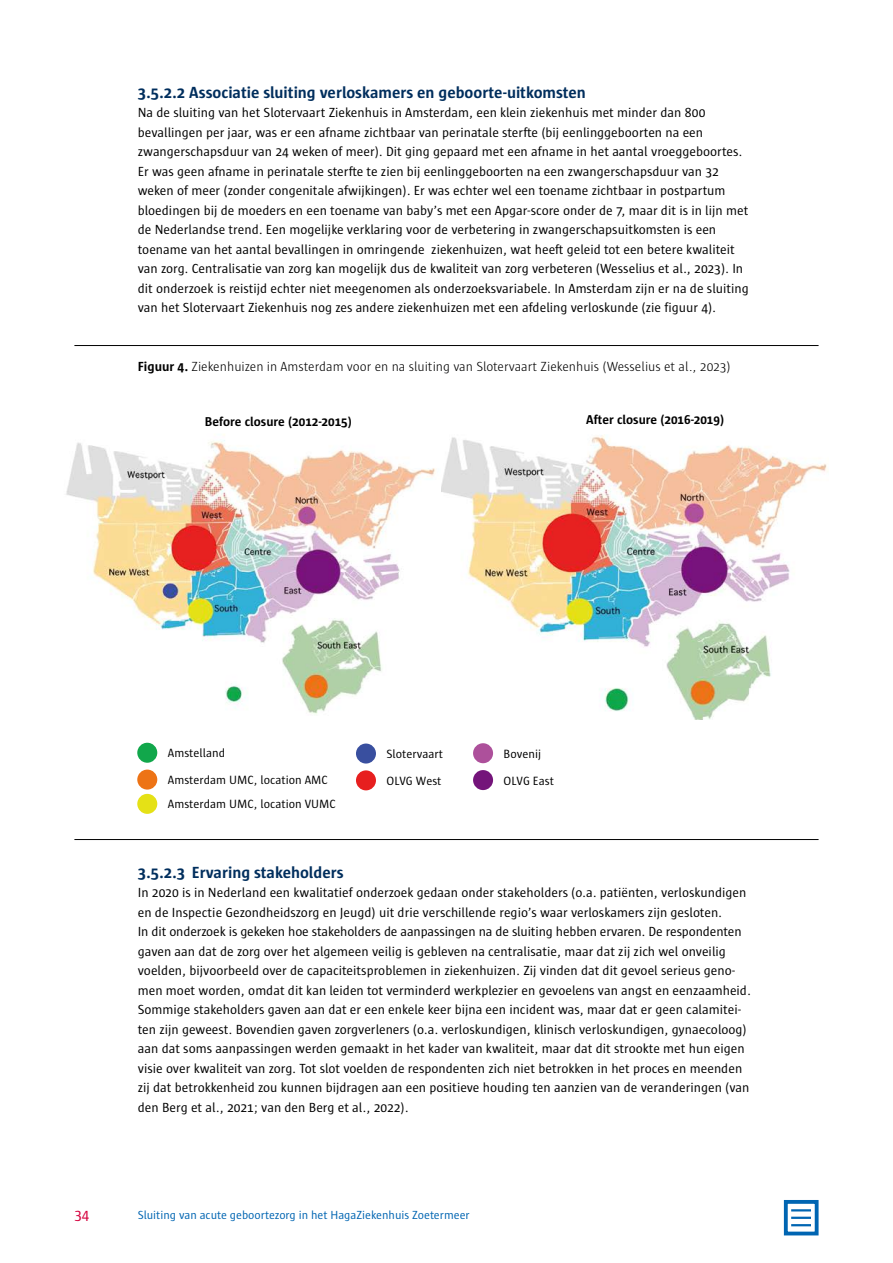
<style>
.page{position:relative;width:893px;height:1263px;background:#fff}
.page>*{position:absolute;margin:0;border:0;box-sizing:border-box;transform-origin:0 0}
.Heading_4_H2{font:700 16.5px "Sun";color:#002e5d}
.t1{font:15px "Sun";color:#d5003d}
.Broodtekst_P{font:13.5px/19.5px "Sun";color:#000}
.t2{font:300 13.5px "Sun";color:#000}
.Afbeelding{font:700 13.05px "Sun";color:#000}
.t3{font:12.3px/27px "Sun";color:#000}
.t4{font:12px "Sun";color:#0065b2}
.Afbeelding-2{font:11.85px "Sun";color:#000}
.s1{font-weight:700}
</style>
<div class="page">
<hr style="left:74px;top:345px;width:745px;height:1px;background:#000">
<hr style="left:74px;top:839px;width:745px;height:1px;background:#000">
<div style="left:137px;top:743px;width:20px;height:20px;background:#11a74b;border-radius:50%"></div>
<div style="left:137px;top:770px;width:20px;height:19px;background:#ed7315;border-radius:50%"></div>
<div style="left:137px;top:794px;width:20px;height:20px;background:#e5e116;border-radius:50%"></div>
<div style="left:356px;top:743px;width:20px;height:20px;background:#394f9f;border-radius:50%"></div>
<div style="left:356px;top:770px;width:20px;height:20px;background:#e71f1f;border-radius:50%"></div>
<div style="left:473px;top:743px;width:20px;height:20px;background:#ad509b;border-radius:50%"></div>
<div style="left:473px;top:770px;width:20px;height:20px;background:#74147a;border-radius:50%"></div>
<img style="left:66px;top:434px;width:370px;height:280px">
<img style="left:441px;top:435px;width:387px;height:284px">
<div style="left:784px;top:1200px;width:35px;height:35px;border:4px solid #0065b2"></div>
<hr style="left:791px;top:1209px;width:20px;height:2px;background:#0065b2">
<hr style="left:791px;top:1217px;width:20px;height:2px;background:#0065b2">
<hr style="left:791px;top:1224px;width:20px;height:2px;background:#0065b2">
<h2 class="Heading_4_H2" style="left:138px;top:83px;width:449px">3.5.2.2 Associatie sluiting verloskamers en geboorte-uitkomsten</h2>
<p class="Broodtekst_P" style="left:138px;top:103px;width:612px">Na de sluiting van het Slotervaart Ziekenhuis in Amsterdam, een klein ziekenhuis met minder dan 800 bevallingen per jaar, was er een afname zichtbaar van perinatale sterfte (bij eenlinggeboorten na een zwangerschapsduur van 24 weken of meer). Dit ging gepaard met een afname in het aantal vroeggeboortes.<br>Er was geen afname in perinatale sterfte te zien bij eenlinggeboorten na een zwangerschapsduur van 32 weken of meer (zonder congenitale afwijkingen). Er was echter wel een toename zichtbaar in postpartum bloedingen bij de moeders en een toename van baby’s met een Apgar-score onder de 7, maar dit is in lijn met de Nederlandse trend. Een mogelijke verklaring voor de verbetering in zwangerschapsuitkomsten is een toename van het aantal bevallingen in omringende ziekenhuizen, wat heeft geleid tot een betere kwaliteit van zorg. Centralisatie van zorg kan mogelijk dus de kwaliteit van zorg verbeteren (Wesselius et al., 2023). In dit onderzoek is reistijd echter niet meegenomen als onderzoeksvariabele. In Amsterdam zijn er na de sluiting van het Slotervaart Ziekenhuis nog zes andere ziekenhuizen met een afdeling verloskunde (zie figuur 4).</p>
<p class="t2" style="left:138px;top:359px;width:594px"><span class="s1">Figuur 4.</span> Ziekenhuizen in Amsterdam voor en na sluiting van Slotervaart Ziekenhuis (Wesselius et al., 2023)</p>
<p class="Afbeelding" style="left:205px;top:414px;width:149px">Before closure (2012-2015)</p>
<p class="Afbeelding" style="left:586px;top:413px;width:139px">After closure (2016-2019)</p>
<p class="t3" style="left:168px;top:739px;width:161px">Amstelland<br>Amsterdam UMC, location AMC</p>
<p class="t3" style="left:168px;top:791px;width:169px">Amsterdam UMC, location VUMC</p>
<p class="t3" style="left:387px;top:740px;width:58px">Slotervaart<br>OLVG West</p>
<p class="t3" style="left:504px;top:740px;width:52px">Bovenij<br>OLVG East</p>
<h2 class="Heading_4_H2" style="left:138px;top:863px;width:207px">3.5.2.3 Ervaring stakeholders</h2>
<p class="Broodtekst_P" style="left:138px;top:883px;width:615px">In 2020 is in Nederland een kwalitatief onderzoek gedaan onder stakeholders (o.a. patiënten, verloskundigen en de Inspectie Gezondheidszorg en Jeugd) uit drie verschillende regio’s waar verloskamers zijn gesloten.<br>In dit onderzoek is gekeken hoe stakeholders de aanpassingen na de sluiting hebben ervaren. De respondenten gaven aan dat de zorg over het algemeen veilig is gebleven na centralisatie, maar dat zij zich wel onveilig voelden, bijvoorbeeld over de capaciteitsproblemen in ziekenhuizen. Zij vinden dat dit gevoel serieus geno&shy;men moet worden, omdat dit kan leiden tot verminderd werkplezier en gevoelens van angst en eenzaamheid.<br>Sommige stakeholders gaven aan dat er een enkele keer bijna een incident was, maar dat er geen calamitei&shy;ten zijn geweest. Bovendien gaven zorgverleners (o.a. verloskundigen, klinisch verloskundigen, gynaecoloog) aan dat soms aanpassingen werden gemaakt in het kader van kwaliteit, maar dat dit strookte met hun eigen visie over kwaliteit van zorg. Tot slot voelden de respondenten zich niet betrokken in het proces en meenden zij dat betrokkenheid zou kunnen bijdragen aan een positieve houding ten aanzien van de veranderingen (van den Berg et al., 2021; van den Berg et al., 2022).</p>
<p class="Afbeelding-2" style="left:297px;top:1076px;width:56px">Slotervaart</p>
<p class="Afbeelding-2" style="left:297px;top:1102px;width:55px">OLVG West</p>
<p class="Afbeelding-2" style="left:411px;top:1076px;width:38px">Bovenij</p>
<p class="Afbeelding-2" style="left:84px;top:1101px;width:157px">Amsterdam UMC, location AMC</p>
<p class="t1" style="left:74px;top:1208px;width:16px">34</p>
<p class="t4" style="left:138px;top:1208px;width:333px">Sluiting van acute geboortezorg in het HagaZiekenhuis Zoetermeer</p>
</div>
